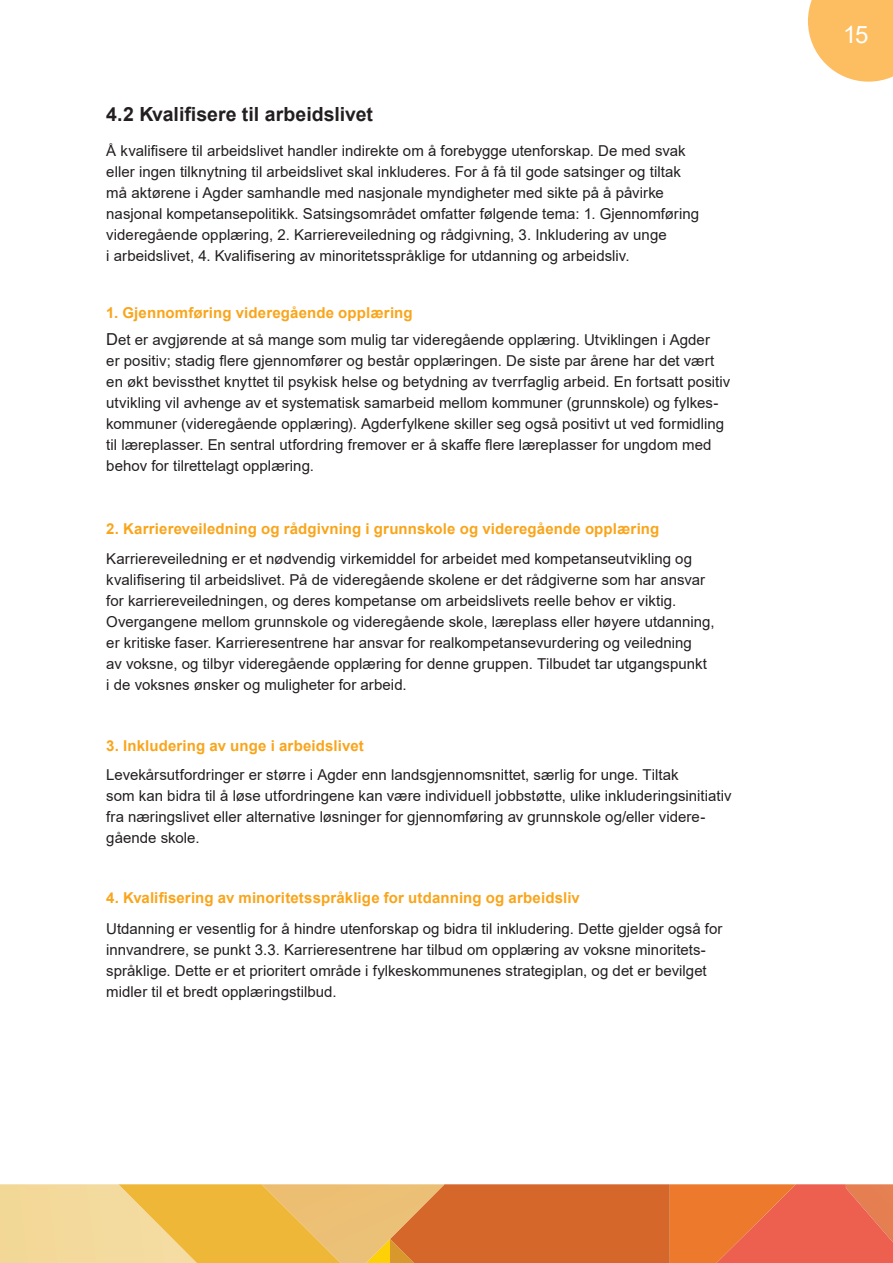
<style>
.page{position:relative;width:893px;height:1263px;background:#fff}
.page>*{position:absolute;margin:0;border:0;box-sizing:border-box;transform-origin:0 0}
.t1{font:24px "Arial";color:#fff}
.t2{font:700 19.5px "Arial";color:#231f20}
.t3{font:15px/21px "Arial";letter-spacing:.005em;color:#231f20}
.t4{font:700 15px "Arial";letter-spacing:.01em;color:#f9a51b}
.s1{font-size:16.5px}
</style>
<div class="page">
<svg style="left:808px;top:0;width:85px;height:82px;background:#fdc675"></svg>
<svg style="left:0;top:1184px;width:893px;height:79px;background:#e7944f"></svg>
<p class="t2" style="left:106px;top:100px;width:268px">4.2 Kvalifisere til arbeidslivet</p>
<p class="t3" style="left:106px;top:140px;width:594px">Å kvalifisere til arbeidslivet handler indirekte om å forebygge utenforskap. De med svak eller ingen tilknytning til arbeidslivet skal inkluderes. For å få til gode satsinger og tiltak må aktørene i Agder samhandle med nasjonale myndigheter med sikte på å påvirke nasjonal kompetansepolitikk. Satsingsområdet omfatter følgende tema: 1. Gjennomføring videregående opplæring, 2. Karriereveiledning og rådgivning, 3. Inkludering av unge<br>i arbeidslivet, 4. Kvalifisering av minoritetsspråklige for utdanning og arbeidsliv.</p>
<p class="t4" style="left:106px;top:302px;width:308px">1. Gjennomføring videregående opplæring</p>
<p class="t3" style="left:106px;top:329px;width:626px"><span class="s1">D</span>et er avgjørende at så mange som mulig tar videregående opplæring. Utviklingen i Agder<br>er positiv; stadig flere gjennomfører og består opplæringen. De siste par årene har det vært en økt bevissthet knyttet til psykisk helse og betydning av tverrfaglig arbeid. En fortsatt positiv utvikling vil avhenge av et systematisk samarbeid mellom kommuner (grunnskole) og fylkes&shy;kommuner (videregående opplæring). Agderfylkene skiller seg også positivt ut ved formidling til læreplasser. En sentral utfordring fremover er å skaffe flere læreplasser for ungdom med behov for tilrettelagt opplæring.</p>
<p class="t4" style="left:106px;top:518px;width:555px">2. Karriereveiledning og rådgivning i grunnskole og videregående opplæring</p>
<p class="t3" style="left:106px;top:548px;width:610px">Karriereveiledning er et nødvendig virkemiddel for arbeidet med kompetanseutvikling og kvalifisering til arbeidslivet. På de videregående skolene er det rådgiverne som har ansvar for karriereveiledningen, og deres kompetanse om arbeidslivets reelle behov er viktig.<br>Overgangene mellom grunnskole og videregående skole, læreplass eller høyere utdanning, er kritiske faser. Karrieresentrene har ansvar for realkompetansevurdering og veiledning<br>av voksne, og tilbyr videregående opplæring for denne gruppen. Tilbudet tar utgangspunkt<br>i de voksnes ønsker og muligheter for arbeid.</p>
<p class="t4" style="left:106px;top:735px;width:259px">3. Inkludering av unge i arbeidslivet</p>
<p class="t3" style="left:106px;top:764px;width:627px">Levekårsutfordringer er større i Agder enn landsgjennomsnittet, særlig for unge. Tiltak<br>som kan bidra til å løse utfordringene kan være individuell jobbstøtte, ulike inkluderingsinitiativ fra næringslivet eller alternative løsninger for gjennomføring av grunnskole og/eller videre&shy;gående skole.</p>
<p class="t4" style="left:106px;top:888px;width:475px">4. Kvalifisering av minoritetsspråklige for utdanning og arbeidsliv</p>
<p class="t3" style="left:106px;top:918px;width:618px">Utdanning er vesentlig for å hindre utenforskap og bidra til inkludering. Dette gjelder også for innvandrere, se punkt 3.3. Karrieresentrene har tilbud om opplæring av voksne minoritets&shy;språklige. Dette er et prioritert område i fylkeskommunenes strategiplan, og det er bevilget midler til et bredt opplæringstilbud.</p>
<h1 class="t1" style="left:843px;top:18px;width:27px">15</h1>
</div>
